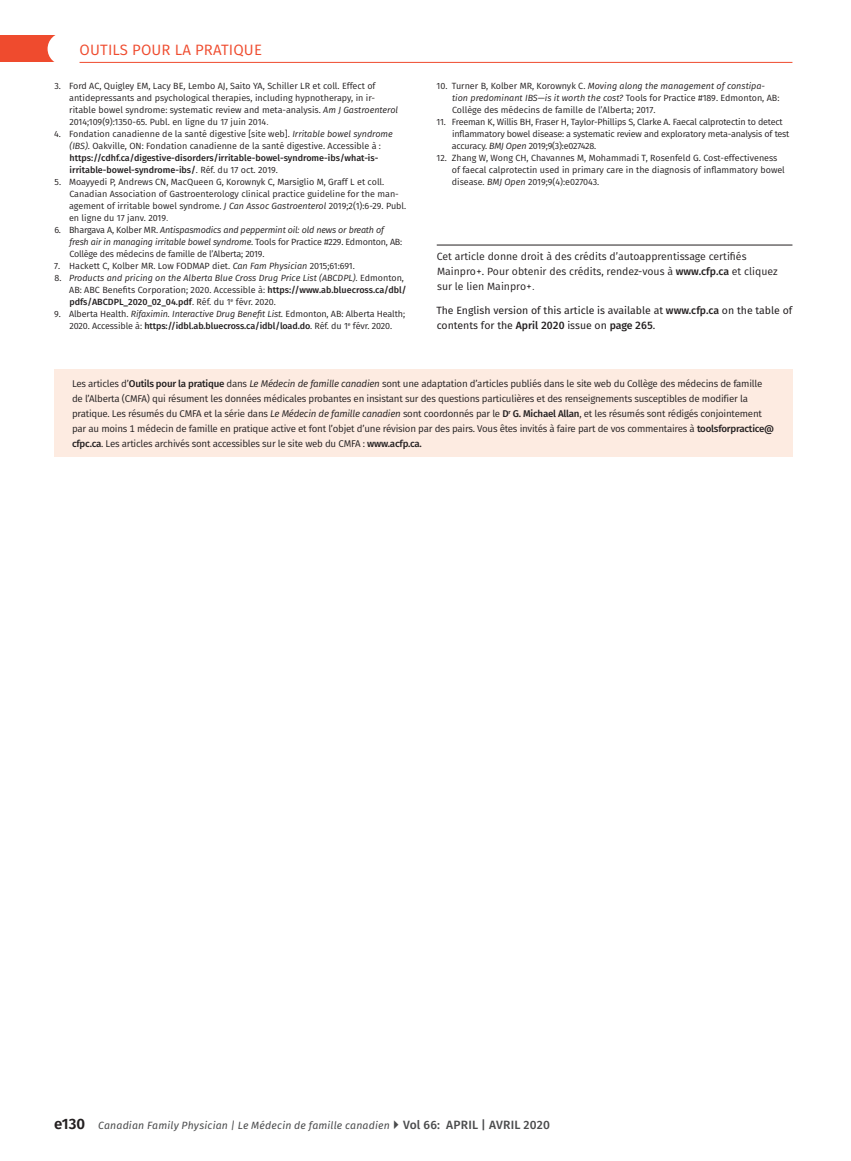
<style>
.page{position:relative;width:851px;height:1161px;background:#fff}
.page>*{position:absolute;margin:0;border:0;box-sizing:border-box;transform-origin:0 0}
.t1{font:15px "Fira Sans";letter-spacing:.01em;color:#ef4b2e}
.InfoLine{font:10.5px/15px "Fira Sans";color:#231f20}
.InfoLine2{font:10.5px/15px "Fira Sans";color:#231f20}
.t2{font:italic 10.5px "Fira Sans";letter-spacing:.015em;color:#4b4c4d}
.t3{font:9.75px/15px "Fira Sans";letter-spacing:-.025em;color:#231f20}
.Reference{font:9px/12px "Fira Sans";color:#231f20}
.Reference-2{font:9px/12px "Fira Sans";letter-spacing:-.02em;color:#231f20}
.s1{font-style:italic}
.s2{font-family:"Times New Roman"}
.s3{font-weight:500}
.s4{font-weight:600;font-style:normal;font-size:15px;color:#231f20}
.s5{font-weight:500;font-style:normal;font-size:12px}
</style>
<div class="page">
<div style="left:0;top:35px;width:55px;height:27px;background:#ef4b2e"></div>
<div style="left:48px;top:33px;width:32px;height:32px;background:#fff;border-radius:50%"></div>
<hr style="left:80px;top:62px;width:712px;height:1px;background:#ef4b2e">
<div style="left:54px;top:369px;width:738px;height:87px;background:#fdebe1"></div>
<hr style="left:436px;top:245px;width:356px;height:1px;background:#231f20">
<h1 class="t1" style="left:80px;top:38px;width:184px">OUTILS POUR LA PRATIQUE</h1>
<p class="Reference" style="left:69px;top:80px;width:330px;text-indent:-15px">3. Ford AC, Quigley EM, Lacy BE, Lembo AJ, Saito YA, Schiller LR et coll. Effect of antidepressants and psychological therapies, including hypnotherapy, in ir&shy;ritable bowel syndrome: systematic review and meta-analysis. <span class="s1">Am J Gastroenterol </span>2014;109(9):1350-65. Publ. en ligne du 17 juin 2014<span class="s2">.</span></p>
<p class="Reference" style="left:69px;top:128px;width:325px;text-indent:-15px">4. Fondation canadienne de la santé digestive [site web]. <span class="s1">Irritable bowel syndrome (IBS)</span>. Oakville, ON: Fondation canadienne de la santé digestive. Accessible à : <span class="s3">https://cdhf.ca/digestive-disorders/irritable-bowel-syndrome-ibs/what-is&shy;irritable-bowel-syndrome-ibs/</span>. Réf. du 17 oct. 2019.</p>
<p class="Reference" style="left:69px;top:176px;width:339px;text-indent:-14px">5. Moayyedi P, Andrews CN, MacQueen G, Korownyk C, Marsiglio M, Graff L et coll.<br>Canadian Association of Gastroenterology clinical practice guideline for the man&shy;agement of irritable bowel syndrome. <span class="s1">J Can Assoc Gastroenterol</span> 2019;2(1):6-29. Publ. en ligne du 17 janv. 2019<span class="s2">.</span></p>
<p class="Reference-2" style="left:69px;top:224px;width:334px;text-indent:-15px">6. Bhargava A, Kolber MR. <span class="s1">Antispasmodics and peppermint oil: old news or breath of fresh air in managing irritable bowel syndrome</span>. Tools for Practice #229. Edmonton, AB:<br>Collège des médecins de famille de l’Alberta; 2019.</p>
<p class="Reference" style="left:54px;top:260px;width:302px">7. Hackett C, Kolber MR. Low FODMAP diet. <span class="s1">Can Fam Physician</span> 2015;61:691.</p>
<p class="Reference" style="left:69px;top:272px;width:339px;text-indent:-15px">8. <span class="s1">Products and pricing on the Alberta Blue Cross Drug Price List (ABCDPL).</span> Edmonton,<br>AB: ABC Benefits Corporation; 2020. Accessible à: <span class="s3">https://www.ab.bluecross.ca/dbl/ pdfs/ABCDPL_2020_02_04.pdf</span>. Réf. du 1<sup>e</sup> févr. 2020.</p>
<p class="Reference" style="left:54px;top:308px;width:352px;text-align:center">9. Alberta Health. <span class="s1">Rifaximin. Interactive Drug Benefit List.</span> Edmonton, AB: Alberta Health;<br>2020. Accessible à: <span class="s3">https://idbl.ab.bluecross.ca/idbl/load.do</span>. Réf. du 1<sup>e</sup> févr. 2020.</p>
<p class="Reference" style="left:452px;top:80px;width:329px;text-indent:-16px">10. Turner B, Kolber MR, Korownyk C. <span class="s1">Moving along the management of constipa&shy;tion predominant IBS—is it worth the cost?</span> Tools for Practice #189. Edmonton, AB:<br>Collège des médecins de famille de l’Alberta; 2017.</p>
<p class="Reference-2" style="left:452px;top:116px;width:339px;text-indent:-15px">11. Freeman K, Willis BH, Fraser H, Taylor-Phillips S, Clarke A. Faecal calprotectin to detect inflammatory bowel disease: a systematic review and exploratory meta-analysis of test accuracy. <span class="s1">BMJ Open</span> 2019;9(3):e027428.</p>
<p class="Reference" style="left:452px;top:152px;width:334px;text-indent:-15px">12. Zhang W, Wong CH, Chavannes M, Mohammadi T, Rosenfeld G. Cost-effectiveness of faecal calprotectin used in primary care in the diagnosis of inflammatory bowel disease. <span class="s1">BMJ Open</span> 2019;9(4):e027043.</p>
<p class="InfoLine" style="left:437px;top:249px;width:342px">Cet article donne droit à des crédits d’autoapprentissage certifiés<br>Mainpro+. Pour obtenir des crédits, rendez-vous à <span class="s3">www.cfp.ca</span> et cliquez sur le lien Mainpro+<span class="s2">.</span></p>
<p class="InfoLine2" style="left:436px;top:303px;width:357px">The English version of this article is available at <span class="s3">www.cfp.ca</span> on the table of contents for the <span class="s3">April 2020</span> issue on <span class="s3">page 265</span>.</p>
<p class="t3" style="left:72px;top:376px;width:703px">Les articles d’<span class="s3">Outils pour la pratique</span> dans <span class="s1">Le Médecin de famille canadien</span> sont une adaptation d’articles publiés dans le site web du Collège des médecins de famille de l’Alberta (CMFA) qui résument les données médicales probantes en insistant sur des questions particulières et des renseignements susceptibles de modifier la pratique. Les résumés du CMFA et la série dans <span class="s1">Le Médecin de famille canadien</span> sont coordonnés par le <span class="s3">D</span><sup>r</sup> <span class="s3">G. Michael Allan</span>, et les résumés sont rédigés conjointement par au moins 1 médecin de famille en pratique active et font l’objet d’une révision par des pairs. Vous êtes invités à faire part de vos commentaires à <span class="s3">toolsforpractice@ cfpc.ca</span>. Les articles archivés sont accessibles sur le site web du CMFA : <span class="s3">www.acfp.ca.</span></p>
<p class="t2" style="left:54px;top:1117px;width:497px"><span class="s4">e130</span> Canadian Family Physician | Le Médecin de famille canadien <span class="s5">Vol 66: APRIL | AVRIL 2020</span></p>
</div>
